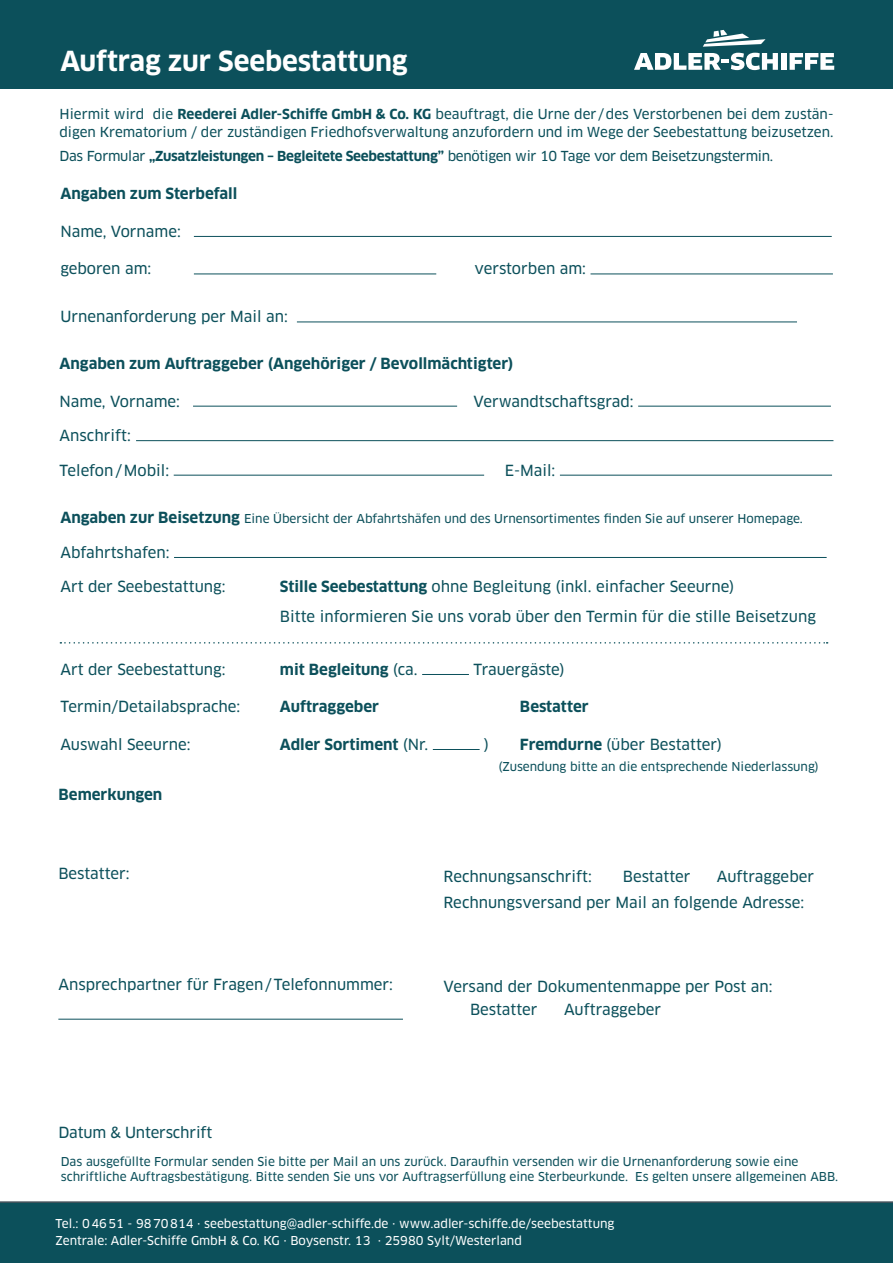
<style>
.page{position:relative;width:893px;height:1263px;background:#fff}
.page>*{position:absolute;margin:0;border:0;box-sizing:border-box;transform-origin:0 0}
.t1{font:700 27px "Clan Pro";letter-spacing:-.005em;color:#fff}
.t2{font:15px/30px "Clan Pro News";color:#0c505b}
.t3{font:700 15px "Clan Pro";color:#0c505b}
.t4{font:13.5px/18px "Clan Pro News";color:#0c505b}
.t5{font:13.5px "Clan Pro News";letter-spacing:-.02em;color:#0c505b}
.t6{font:12px/15px "Clan Pro News";color:#0c505b}
.t7{font:12px/16.5px "Clan Pro News";color:#fff}
.s1{font-family:"Clan Pro";font-weight:700}
.s2{font-family:"Clan Pro";font-weight:700;font-size:15px}
.s3{font-family:"Clan Pro News";font-weight:400}
</style>
<div class="page">
<div style="left:0;top:0;width:893px;height:89px;background:#0c505b"></div>
<div style="left:0;top:1201px;width:893px;height:62px;background:#0c505b"></div>
<svg style="left:703px;top:30px;width:62px;height:17px"></svg>
<svg style="left:634px;top:53px;width:144px;height:17px"></svg>
<div style="left:781px;top:53px;width:5px;height:17px;background:#fff"></div>
<svg style="left:790px;top:53px;width:44px;height:17px"></svg>
<hr style="left:194px;top:236px;width:638px;height:1px;background:#0c505b">
<hr style="left:194px;top:274px;width:242px;height:1px;background:#0c505b">
<hr style="left:590px;top:274px;width:243px;height:1px;background:#0c505b">
<hr style="left:297px;top:322px;width:500px;height:1px;background:#0c505b">
<hr style="left:193px;top:406px;width:264px;height:1px;background:#0c505b">
<hr style="left:638px;top:406px;width:193px;height:1px;background:#0c505b">
<hr style="left:136px;top:440px;width:697px;height:1px;background:#0c505b">
<hr style="left:174px;top:475px;width:310px;height:1px;background:#0c505b">
<hr style="left:560px;top:475px;width:272px;height:1px;background:#0c505b">
<hr style="left:174px;top:557px;width:653px;height:1px;background:#0c505b">
<hr style="left:422px;top:674px;width:47px;height:1px;background:#0c505b">
<hr style="left:433px;top:749px;width:47px;height:1px;background:#0c505b">
<hr style="left:58px;top:1019px;width:345px;height:1px;background:#0c505b">
<svg style="left:60px;top:642px;width:768px;height:2px"></svg>
<h1 class="t1" style="left:60px;top:45px;width:349px">Auftrag zur Seebestattung</h1>
<p class="t4" style="left:60px;top:105px;width:775px">Hiermit wird die <span class="s1">Reederei Adler-Schiffe GmbH &amp; Co. KG</span> beauftragt, die Urne der /des Verstorbenen bei dem zustän&shy;digen Krematorium / der zuständigen Friedhofsverwaltung anzufordern und im Wege der Seebestattung beizusetzen.</p>
<p class="t5" style="left:60px;top:148px;width:715px">Das Formular <span class="s1">„Zusatzleistungen – Begleitete Seebestattung”</span> benötigen wir 10 Tage vor dem Beisetzungstermin.</p>
<p class="t3" style="left:60px;top:185px;width:178px">Angaben zum Sterbefall</p>
<p class="t2" style="left:60px;top:216px;width:122px">Name, Vorname:</p>
<p class="t2" style="left:60px;top:254px;width:92px">geboren am:</p>
<p class="t2" style="left:474px;top:254px;width:113px">verstorben am:</p>
<p class="t2" style="left:60px;top:302px;width:229px">Urnenanforderung per Mail an:</p>
<p class="t3" style="left:60px;top:355px;width:456px">Angaben zum Auftraggeber (Angehöriger / Bevollmächtigter)</p>
<p class="t2" style="left:60px;top:386px;width:122px">Name, Vorname:</p>
<p class="t2" style="left:474px;top:386px;width:162px">Verwandtschaftsgrad:</p>
<p class="t2" style="left:60px;top:421px;width:73px">Anschrift:</p>
<p class="t2" style="left:60px;top:455px;width:111px">Telefon/Mobil:</p>
<p class="t2" style="left:505px;top:455px;width:52px">E-Mail:</p>
<p class="t6" style="left:60px;top:511px;width:744px"><span class="s2">Angaben zur Beisetzung</span> Eine Übersicht der Abfahrtshäfen und des Urnensortimentes finden Sie auf unserer Homepage.</p>
<p class="t2" style="left:60px;top:537px;width:111px">Abfahrtshafen:</p>
<p class="t2" style="left:60px;top:572px;width:167px">Art der Seebestattung:</p>
<p class="t2" style="left:280px;top:572px;width:538px"><span class="s1">Stille Seebestattung</span> ohne Begleitung (inkl. einfacher Seeurne)<br>Bitte informieren Sie uns vorab über den Termin für die stille Beisetzung</p>
<p class="t2" style="left:60px;top:654px;width:167px">Art der Seebestattung:</p>
<p class="t3" style="left:280px;top:660px;width:139px">mit Begleitung <span class="s3">(ca.</span></p>
<p class="t2" style="left:473px;top:654px;width:93px">Trauergäste)</p>
<p class="t2" style="left:60px;top:692px;width:182px">Termin/Detailabsprache:</p>
<p class="t3" style="left:280px;top:698px;width:101px">Auftraggeber</p>
<p class="t3" style="left:520px;top:698px;width:70px">Bestatter</p>
<p class="t2" style="left:60px;top:729px;width:132px">Auswahl Seeurne:</p>
<p class="t3" style="left:280px;top:735px;width:150px">Adler Sortiment <span class="s3">(Nr.</span></p>
<p class="t2" style="left:484px;top:729px;width:6px">)</p>
<p class="t2" style="left:520px;top:729px;width:204px"><span class="s1">Fremdurne</span> (über Bestatter)</p>
<p class="t6" style="left:498px;top:759px;width:322px">(Zusendung bitte an die entsprechende Niederlassung)</p>
<p class="t3" style="left:59px;top:785px;width:105px">Bemerkungen</p>
<p class="t2" style="left:58px;top:858px;width:73px">Bestatter:</p>
<p class="t2" style="left:58px;top:969px;width:336px">Ansprechpartner für Fragen/Telefonnummer:</p>
<p class="t2" style="left:58px;top:1118px;width:156px">Datum &amp; Unterschrift</p>
<p class="t2" style="left:443px;top:862px;width:150px">Rechnungsanschrift:</p>
<p class="t2" style="left:623px;top:862px;width:69px">Bestatter</p>
<p class="t2" style="left:443px;top:864px;width:372px;line-height:25.5px;text-indent:273px">Auftraggeber<br>Rechnungsversand per Mail an folgende Adresse:</p>
<p class="t2" style="left:470px;top:974px;width:304px;line-height:23.4px;text-indent:-26px">Versand der Dokumentenmappe per Post an:<br>Bestatter</p>
<p class="t2" style="left:564px;top:994px;width:99px">Auftraggeber</p>
<p class="t6" style="left:61px;top:1154px;width:779px">Das ausgefüllte Formular senden Sie bitte per Mail an uns zurück. Daraufhin versenden wir die Urnenanforderung sowie eine schriftliche Auftragsbestätigung. Bitte senden Sie uns vor Auftragserfüllung eine Sterbeurkunde. Es gelten unsere allgemeinen ABB.</p>
<p class="t7" style="left:55px;top:1215px;width:561px">Tel.: 04651 - 9870814 · seebestattung@adler-schiffe.de · www.adler-schiffe.de/seebestattung<br>Zentrale: Adler-Schiffe GmbH &amp; Co. KG · Boysenstr. 13 · 25980 Sylt/Westerland</p>
</div>
